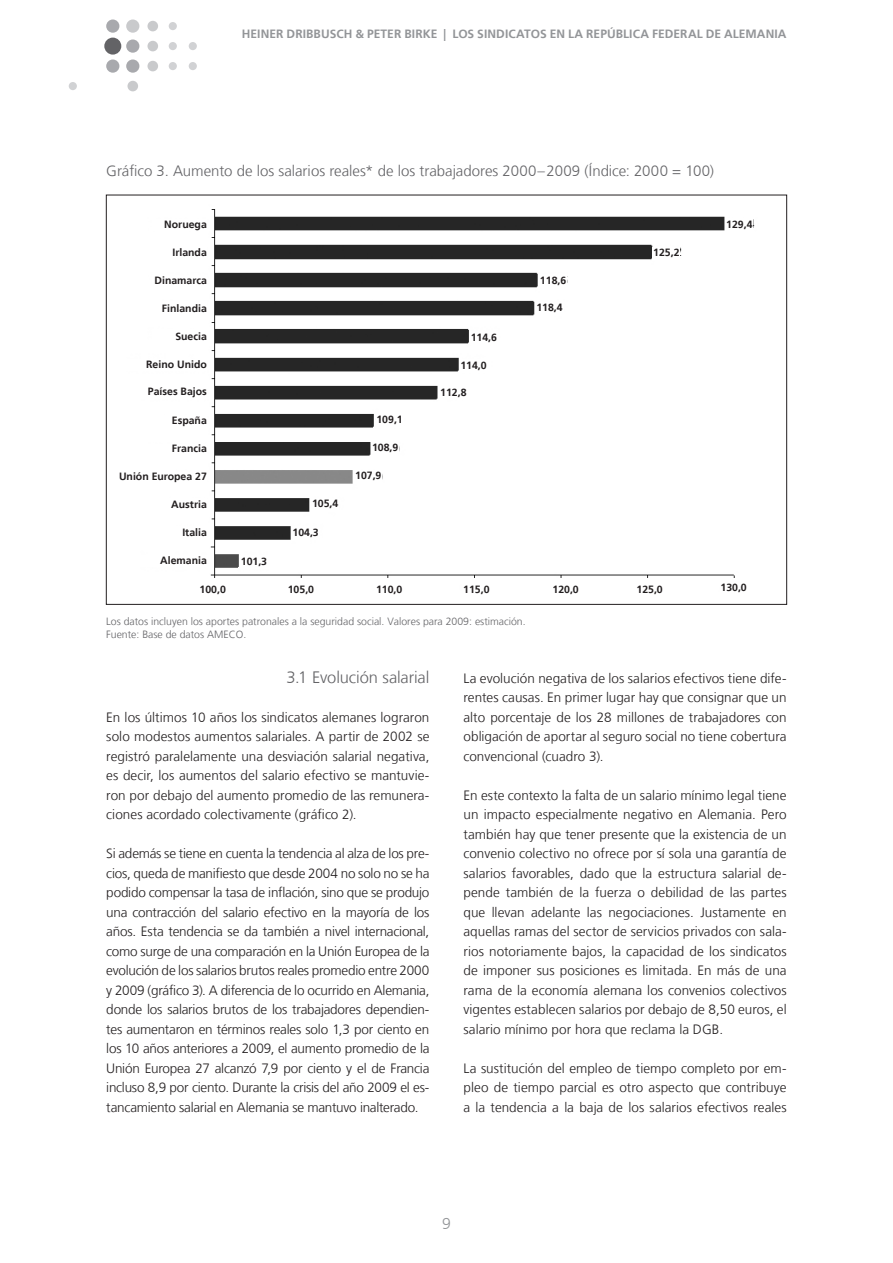
<style>
.page{position:relative;width:893px;height:1263px;background:#fff}
.page>*{position:absolute;margin:0;border:0;box-sizing:border-box;transform-origin:0 0}
.Unterüberschrift_lin{font:300 16.5px "Frutiger LT";letter-spacing:-.01em;color:#636366}
.t1{font:300 15.75px "Frutiger CE";color:#939598}
.Zwischenüberschrift{font:300 15px "Frutiger LT";color:#636366}
.Fließtext{font:300 13.5px/19.5px "Frutiger LT";color:#231f20;text-align:justify}
.t2{font:700 12px "Frutiger LT";letter-spacing:.005em;color:#939598}
.t3{font:700 10.5px "Frutiger LT";color:#231f20}
.Fußnote{font:300 10.5px "Frutiger LT";color:#636366}
</style>
<div class="page">
<div style="left:104px;top:38px;width:17px;height:17px;background:#636366;border-radius:50%"></div>
<div style="left:69px;top:82px;width:8px;height:8px;background:#d1d2d4;border-radius:50%"></div>
<div style="left:127px;top:81px;width:11px;height:10px;background:#c9cacc;border-radius:50%"></div>
<div style="left:169px;top:22px;width:8px;height:8px;background:#d1d2d4;border-radius:50%"></div>
<div style="left:147px;top:21px;width:11px;height:10px;background:#c9cacc;border-radius:50%"></div>
<div style="left:189px;top:42px;width:8px;height:8px;background:#d1d2d4;border-radius:50%"></div>
<div style="left:169px;top:42px;width:8px;height:8px;background:#d1d2d4;border-radius:50%"></div>
<div style="left:147px;top:41px;width:11px;height:10px;background:#c9cacc;border-radius:50%"></div>
<div style="left:189px;top:62px;width:8px;height:8px;background:#d1d2d4;border-radius:50%"></div>
<div style="left:169px;top:62px;width:8px;height:8px;background:#d1d2d4;border-radius:50%"></div>
<div style="left:147px;top:61px;width:11px;height:10px;background:#c9cacc;border-radius:50%"></div>
<div style="left:126px;top:20px;width:13px;height:13px;background:#c9cacc;border-radius:50%"></div>
<div style="left:106px;top:20px;width:13px;height:13px;background:#a8a9ad;border-radius:50%"></div>
<div style="left:126px;top:39px;width:13px;height:14px;background:#a8a9ad;border-radius:50%"></div>
<div style="left:126px;top:59px;width:13px;height:14px;background:#a8a9ad;border-radius:50%"></div>
<div style="left:106px;top:59px;width:13px;height:14px;background:#a8a9ad;border-radius:50%"></div>
<img style="left:210px;top:209px;width:545px;height:369px">
<div style="left:240px;top:555px;width:28px;height:13px;background:#fff"></div>
<div style="left:292px;top:526px;width:28px;height:14px;background:#fff"></div>
<div style="left:311px;top:498px;width:28px;height:13px;background:#fff"></div>
<div style="left:354px;top:470px;width:28px;height:13px;background:#fff"></div>
<div style="left:371px;top:442px;width:28px;height:13px;background:#fff"></div>
<div style="left:376px;top:414px;width:28px;height:13px;background:#fff"></div>
<div style="left:439px;top:386px;width:28px;height:14px;background:#fff"></div>
<div style="left:460px;top:359px;width:27px;height:14px;background:#fff"></div>
<div style="left:470px;top:332px;width:28px;height:13px;background:#fff"></div>
<div style="left:536px;top:302px;width:27px;height:13px;background:#fff"></div>
<div style="left:539px;top:274px;width:28px;height:14px;background:#fff"></div>
<div style="left:652px;top:247px;width:28px;height:13px;background:#fff"></div>
<div style="left:725px;top:218px;width:28px;height:14px;background:#fff"></div>
<p class="t2" style="left:242px;top:27px;width:546px">HEINER DRIBBUSCH &amp; PETER BIRKE | LOS SINDICATOS EN LA REPÚBLICA FEDERAL DE ALEMANIA</p>
<p class="Zwischenüberschrift" style="left:106px;top:162px;width:609px">Gráfico 3. Aumento de los salarios reales* de los trabajadores 2000 – 2009 (Índice: 2000 = 100)</p>
<p class="t3" style="left:164px;top:218px;width:44px">Noruega</p>
<p class="t3" style="left:172px;top:246px;width:36px">Irlanda</p>
<p class="t3" style="left:155px;top:274px;width:54px">Dinamarca</p>
<p class="t3" style="left:162px;top:302px;width:46px">Finlandia</p>
<p class="t3" style="left:175px;top:330px;width:33px">Suecia</p>
<p class="t3" style="left:146px;top:358px;width:62px">Reino Unido</p>
<p class="t3" style="left:148px;top:386px;width:60px">Países Bajos</p>
<p class="t3" style="left:172px;top:414px;width:37px">España</p>
<p class="t3" style="left:172px;top:442px;width:37px">Francia</p>
<p class="t3" style="left:119px;top:470px;width:89px">Unión Europea 27</p>
<p class="t3" style="left:171px;top:498px;width:37px">Austria</p>
<p class="t3" style="left:182px;top:526px;width:26px">Italia</p>
<p class="t3" style="left:160px;top:554px;width:48px">Alemania</p>
<p class="t3" style="left:200px;top:583px;width:28px">100,0</p>
<p class="t3" style="left:288px;top:583px;width:28px">105,0</p>
<p class="t3" style="left:376px;top:583px;width:28px">110,0</p>
<p class="t3" style="left:463px;top:583px;width:28px">115,0</p>
<p class="t3" style="left:552px;top:583px;width:28px">120,0</p>
<p class="t3" style="left:636px;top:583px;width:28px">125,0</p>
<p class="t3" style="left:720px;top:581px;width:28px">130,0</p>
<p class="t3" style="left:726px;top:218px;width:28px">129,4</p>
<p class="t3" style="left:653px;top:246px;width:28px">125,2</p>
<p class="t3" style="left:540px;top:274px;width:28px">118,6</p>
<p class="t3" style="left:536px;top:301px;width:28px">118,4</p>
<p class="t3" style="left:471px;top:331px;width:28px">114,6</p>
<p class="t3" style="left:460px;top:359px;width:28px">114,0</p>
<p class="t3" style="left:440px;top:386px;width:28px">112,8</p>
<p class="t3" style="left:376px;top:413px;width:28px">109,1</p>
<p class="t3" style="left:372px;top:442px;width:28px">108,9</p>
<p class="t3" style="left:355px;top:470px;width:28px">107,9</p>
<p class="t3" style="left:312px;top:498px;width:28px">105,4</p>
<p class="t3" style="left:292px;top:526px;width:28px">104,3</p>
<p class="t3" style="left:241px;top:555px;width:28px">101,3</p>
<p class="Fußnote" style="left:106px;top:615px;width:421px">Los datos incluyen los aportes patronales a la seguridad social. Valores para 2009: estimación.</p>
<p class="Fußnote" style="left:106px;top:628px;width:142px">Fuente: Base de datos AMECO.</p>
<p class="Unterüberschrift_lin" style="left:286px;top:667px;width:144px">3.1 Evolución salarial</p>
<p class="Fließtext" style="left:106px;top:707px;width:325px">En los últimos 10 años los sindicatos alemanes lograron solo modestos aumentos salariales. A partir de 2002 se registró paralelamente una desviación salarial negativa, es decir, los aumentos del salario efectivo se mantuvie&shy;ron por debajo del aumento promedio de las remunera&shy;ciones acordado colectivamente (gráfico 2).</p>
<p class="Fließtext" style="left:106px;top:844px;width:325px">Si además se tiene en cuenta la tendencia al alza de los pre&shy;cios, queda de manifiesto que desde 2004 no solo no se ha podido compensar la tasa de inflación, sino que se produjo una contracción del salario efectivo en la mayoría de los años. Esta tendencia se da también a nivel internacional, como surge de una comparación en la Unión Europea de la evolución de los salarios brutos reales promedio entre 2000 y 2009 (gráfico 3). A diferencia de lo ocurrido en Alemania, donde los salarios brutos de los trabajadores dependien&shy;tes aumentaron en términos reales solo 1,3 por ciento en los 10 años anteriores a 2009, el aumento promedio de la Unión Europea 27 alcanzó 7,9 por ciento y el de Francia incluso 8,9 por ciento. Durante la crisis del año 2009 el es&shy;tancamiento salarial en Alemania se mantuvo inalterado.</p>
<p class="Fließtext" style="left:463px;top:668px;width:325px">La evolución negativa de los salarios efectivos tiene dife&shy;rentes causas. En primer lugar hay que consignar que un alto porcentaje de los 28 millones de trabajadores con obligación de aportar al seguro social no tiene cobertura convencional (cuadro 3).</p>
<p class="Fließtext" style="left:463px;top:785px;width:325px">En este contexto la falta de un salario mínimo legal tiene un impacto especialmente negativo en Alemania. Pero también hay que tener presente que la existencia de un convenio colectivo no ofrece por sí sola una garantía de salarios favorables, dado que la estructura salarial de&shy;pende también de la fuerza o debilidad de las partes que llevan adelante las negociaciones. Justamente en aquellas ramas del sector de servicios privados con sala&shy;rios notoriamente bajos, la capacidad de los sindicatos de imponer sus posiciones es limitada. En más de una rama de la economía alemana los convenios colectivos vigentes establecen salarios por debajo de 8,50 euros, el salario mínimo por hora que reclama la DGB.</p>
<p class="Fließtext" style="left:463px;top:1058px;width:325px">La sustitución del empleo de tiempo completo por em&shy;pleo de tiempo parcial es otro aspecto que contribuye a la tendencia a la baja de los salarios efectivos reales</p>
<p class="t1" style="left:442px;top:1214px;width:10px">9</p>
</div>
